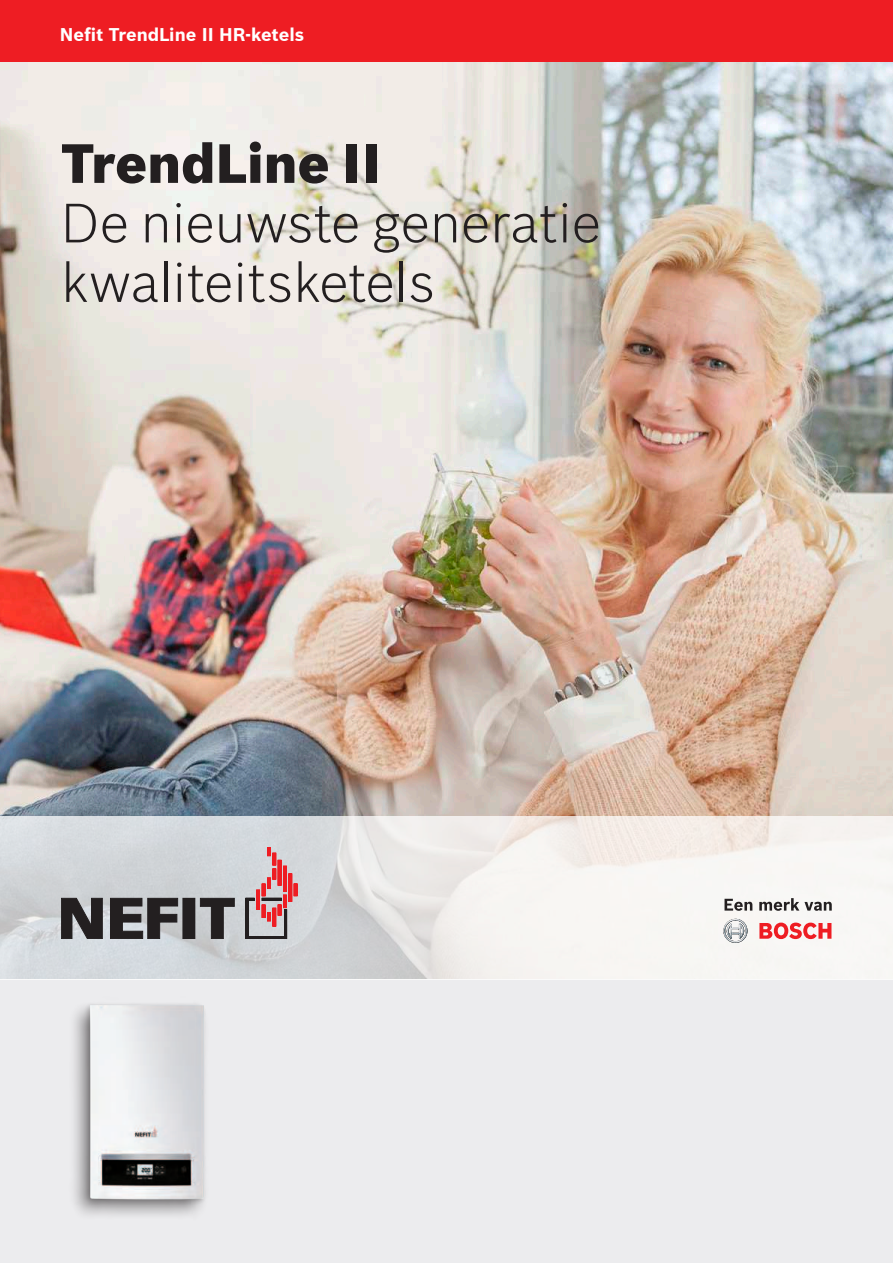
<style>
.page{position:relative;width:893px;height:1263px;background:#fff}
.page>*{position:absolute;margin:0;border:0;box-sizing:border-box;transform-origin:0 0}
.t1{font:300 54px/59.6px "Bosch Sans";color:#231f20}
.t2{font:900 54px "Bosch Sans";color:#231f20}
.t3{font:700 18px "Bosch Sans";color:#fff}
</style>
<div class="page">
<img style="left:0;top:61px;width:893px;height:755px">
<div style="left:0;top:980px;width:893px;height:283px;background:#ececee"></div>
<div style="left:0;top:0;width:893px;height:61px;background:#ee1d23"></div>
<svg style="left:0;top:816px;width:893px;height:163px"></svg>
<svg style="left:61px;top:898px;width:41px;height:41px;background:#4a484a"></svg>
<svg style="left:110px;top:898px;width:68px;height:41px;background:#5b5a5c"></svg>
<div style="left:183px;top:898px;width:12px;height:41px;background:#231f20"></div>
<svg style="left:200px;top:898px;width:34px;height:41px"></svg>
<svg style="left:246px;top:847px;width:51px;height:92px;background:#c89ca0"></svg>
<svg style="left:723px;top:919px;width:25px;height:24px"></svg>
<svg style="left:759px;top:922px;width:72px;height:17px"></svg>
<svg style="left:724px;top:898px;width:108px;height:13px"></svg>
<div style="left:27px;top:969px;width:217px;height:10px;background:#d3d8dd"></div>
<div style="left:68px;top:999px;width:141px;height:222px;background:#231f20;opacity:.5"></div>
<p class="t3" style="left:60px;top:23px;width:246px">Nefit TrendLine II HR-ketels</p>
<p class="t2" style="left:61px;top:133px;width:321px">TrendLine II</p>
<p class="t1" style="left:61px;top:197px;width:541px">De nieuwste generatie kwaliteitsketels</p>
</div>
